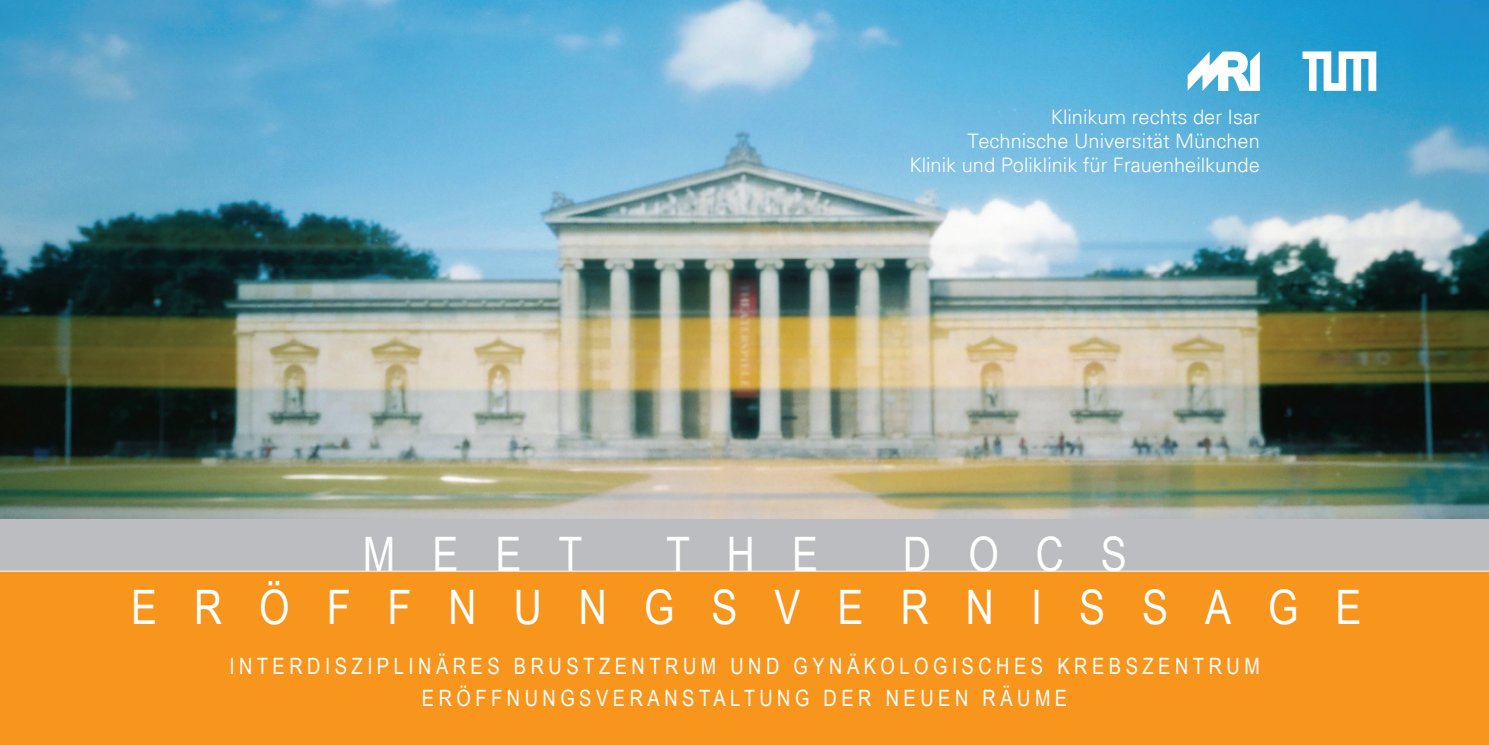
<style>
.page{position:relative;width:1489px;height:745px;background:#fff}
.page>*{position:absolute;margin:0;border:0;box-sizing:border-box;transform-origin:0 0}
.t1{font:47.5px "Arial Narrow";letter-spacing:.78em;color:#fff}
.t2{font:22.5px/31.5px "Arial Narrow";letter-spacing:.2em;color:#fff;text-align:center}
.t3{font:300 20px/24px "Univers";color:#fff;text-align:right}
</style>
<div class="page">
<img style="left:0;top:0;width:1488px;height:519px">
<div style="left:0;top:570px;width:1488px;height:174px;background:#f7951d"></div>
<div style="left:0;top:519px;width:1488px;height:51px;background:#bcbdc0"></div>
<svg style="left:1187px;top:51px;width:72px;height:40px"></svg>
<svg style="left:1302px;top:51px;width:74px;height:40px"></svg>
<hr style="left:0;top:570px;width:1488px;height:1px;background:#fff">
<p class="t3" style="left:909px;top:105px;width:352px">Klinikum rechts der Isar<br>Technische Universität München<br>Klinik und Poliklinik für Frauenheilkunde</p>
<h1 class="t1" style="left:363px;top:519px;width:221px">MEET</h1>
<h1 class="t1" style="left:666px;top:519px;width:153px">THE</h1>
<h1 class="t1" style="left:903px;top:519px;width:225px">DOCS</h1>
<h1 class="t1" style="left:131px;top:572px;width:1231px">ERÖFFNUNGSVERNISSAGE</h1>
<p class="t2" style="left:229px;top:649px;width:1031px">INTERDISZIPLINÄRES BRUSTZENTRUM UND GYNÄKOLOGISCHES KREBSZENTRUM<br>ERÖFFNUNGSVERANSTALTUNG DER NEUEN RÄUME</p>
</div>
